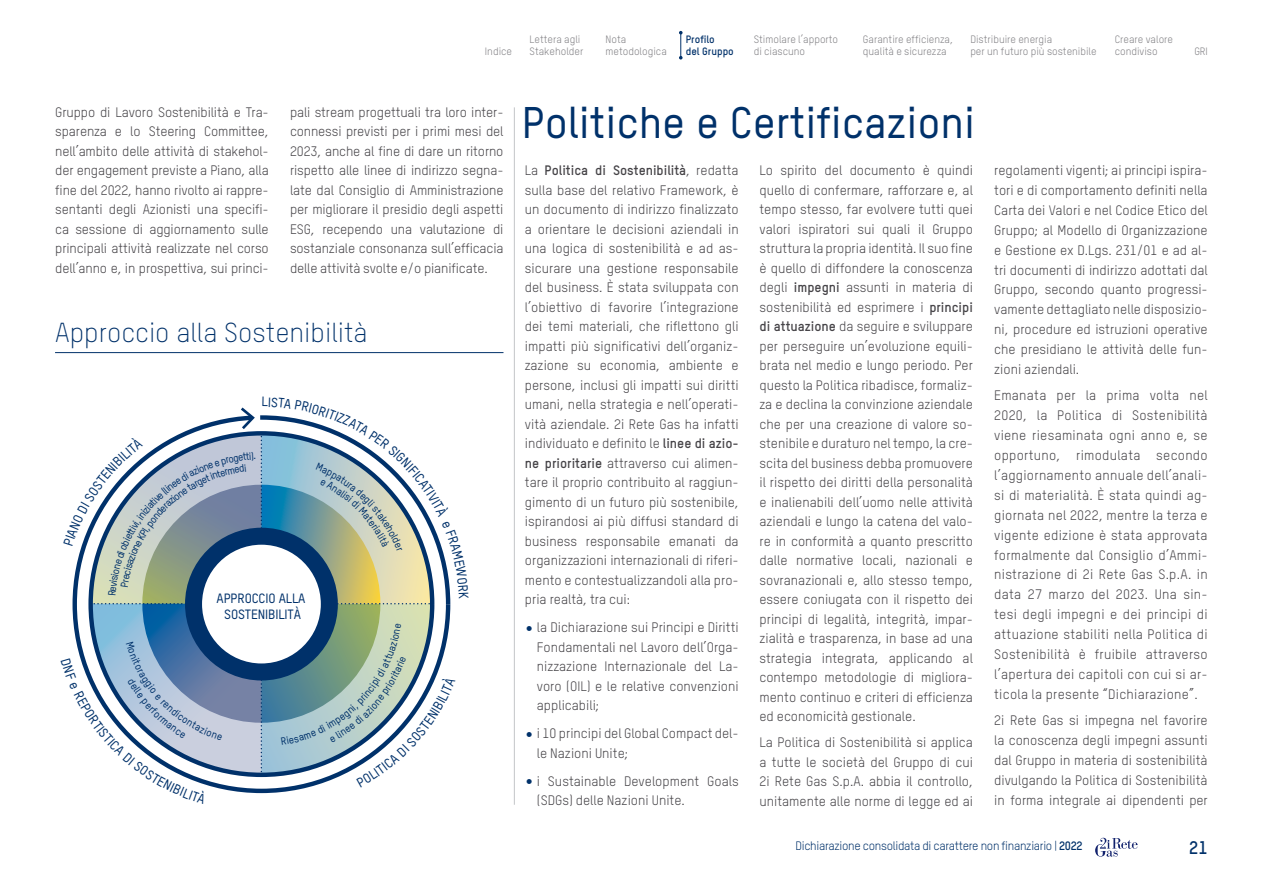
<style>
.page{position:relative;width:1263px;height:893px;background:#fff}
.page>*{position:absolute;margin:0;border:0;box-sizing:border-box;transform-origin:0 0}
.t1{font:500 43.5px "TSTARPRO";color:#00316a}
.t2{font:300 27px "TSTARPRO";color:#00316a}
.t3{font:700 18px "TSTARPRO";color:#00316a}
.t4{font:13.5px/19.5px "TSTARPRO";color:#454347;text-align:justify}
.t5{font:500 13.2px/16.4px "TSTARPRO";letter-spacing:-.01em;color:#00316a;text-align:center}
.t6{font:12px "TSTARPRO";letter-spacing:-.025em;color:#00316a}
.t7{font:10.5px/12px "TSTARPRO";color:#818084}
.t8{font:700 10.5px "TSTARPRO";color:#00316a}
.s1{font-weight:700}
.s2{font-size:24px;color:#00316a}
</style>
<div class="page">
<hr style="left:55px;top:352px;width:448px;height:1px;background:#00316a">
<hr style="left:514px;top:107px;width:1px;height:698px;background:#c3c5c8">
<svg style="left:679px;top:31px;width:3px;height:29px"></svg>
<svg style="left:1095px;top:838px;width:42px;height:19px"></svg>
<svg style="left:72px;top:407px;width:379px;height:387px"></svg>
<p class="t7" style="left:529px;top:33px;width:55px">Lettera agli<br>Stakeholder</p>
<p class="t7" style="left:605px;top:33px;width:63px">Nota metodologica</p>
<p class="t8" style="left:686px;top:33px;width:31px">Profilo</p>
<p class="t7" style="left:485px;top:45px;width:29px">Indice</p>
<p class="t8" style="left:686px;top:45px;width:50px">del Gruppo</p>
<p class="t7" style="left:754px;top:33px;width:86px">Stimolare l’apporto di ciascuno</p>
<p class="t7" style="left:863px;top:33px;width:92px">Garantire efficienza, qualità e sicurezza</p>
<p class="t7" style="left:970px;top:33px;width:128px">Distribuire energia<br>per un futuro più sostenibile</p>
<p class="t7" style="left:1115px;top:33px;width:60px">Creare valore condiviso</p>
<p class="t7" style="left:1194px;top:45px;width:15px">GRI</p>
<p class="t4" style="left:55px;top:102px;width:215px">Gruppo di Lavoro Sostenibilità e Tra&shy;sparenza e lo Steering Committee, nell’ambito delle attività di stakehol&shy;der engagement previste a Piano, alla fine del 2022, hanno rivolto ai rappre&shy;sentanti degli Azionisti una specifi&shy;ca sessione di aggiornamento sulle principali attività realizzate nel corso dell’anno e, in prospettiva, sui princi-</p>
<p class="t4" style="left:290px;top:102px;width:215px">pali stream progettuali tra loro inter&shy;connessi previsti per i primi mesi del 2023, anche al fine di dare un ritorno rispetto alle linee di indirizzo segna&shy;late dal Consiglio di Amministrazione per migliorare il presidio degli aspetti ESG, recependo una valutazione di sostanziale consonanza sull’efficacia delle attività svolte e/o pianificate.</p>
<h2 class="t2" style="left:55px;top:316px;width:314px">Approccio alla Sostenibilità</h2>
<p class="t5" style="left:217px;top:589px;width:91px">APPROCCIO ALLA<br>SOSTENIBILITÀ</p>
<h1 class="t1" style="left:522px;top:96px;width:455px">Politiche e Certificazioni</h1>
<p class="t4" style="left:759px;top:161px;width:215px">Lo spirito del documento è quindi quello di confermare, rafforzare e, al tempo stesso, far evolvere tutti quei valori ispiratori sui quali il Gruppo struttura la propria identità. Il suo fine è quello di diffondere la conoscenza degli <span class="s1">impegni</span> assunti in materia di sostenibilità ed esprimere i <span class="s1">principi di attuazione</span> da seguire e sviluppare per perseguire un’evoluzione equili&shy;brata nel medio e lungo periodo. Per questo la Politica ribadisce, formaliz&shy;za e declina la convinzione aziendale che per una creazione di valore so&shy;stenibile e duraturo nel tempo, la cre&shy;scita del business debba promuovere il rispetto dei diritti della personalità e inalienabili dell’uomo nelle attività aziendali e lungo la catena del valo&shy;re in conformità a quanto prescritto dalle normative locali, nazionali e sovranazionali e, allo stesso tempo, essere coniugata con il rispetto dei principi di legalità, integrità, impar&shy;zialità e trasparenza, in base ad una strategia integrata, applicando al contempo metodologie di migliora&shy;mento continuo e criteri di efficienza ed economicità gestionale.</p>
<p class="t4" style="left:759px;top:732px;width:215px">La Politica di Sostenibilità si applica a tutte le società del Gruppo di cui 2i Rete Gas S.p.A. abbia il controllo, unitamente alle norme di legge ed ai</p>
<p class="t4" style="left:525px;top:161px;width:215px">La <span class="s1">Politica di Sostenibilità</span>, redatta sulla base del relativo Framework, è un documento di indirizzo finalizzato a orientare le decisioni aziendali in una logica di sostenibilità e ad as&shy;sicurare una gestione responsabile del business. È stata sviluppata con l’obiettivo di favorire l’integrazione dei temi materiali, che riflettono gli impatti più significativi dell’organiz&shy;zazione su economia, ambiente e persone, inclusi gli impatti sui diritti umani, nella strategia e nell’operati&shy;vità aziendale. 2i Rete Gas ha infatti individuato e definito le <span class="s1">linee di azio&shy;ne prioritarie</span> attraverso cui alimen&shy;tare il proprio contribuito al raggiun&shy;gimento di un futuro più sostenibile, ispirandosi ai più diffusi standard di business responsabile emanati da organizzazioni internazionali di riferi&shy;mento e contestualizzandoli alla pro&shy;pria realtà, tra cui:</p>
<p class="t4" style="left:537px;top:618px;width:203px;text-indent:-12px"><span class="s2">•</span> la Dichiarazione sui Principi e Diritti Fondamentali nel Lavoro dell’Orga&shy;nizzazione Internazionale del La&shy;voro (OIL) e le relative convenzioni applicabili;</p>
<p class="t4" style="left:537px;top:724px;width:203px;text-indent:-12px"><span class="s2">•</span> i 10 principi del Global Compact del&shy;le Nazioni Unite;</p>
<p class="t4" style="left:537px;top:771px;width:203px;text-indent:-12px"><span class="s2">•</span> i Sustainable Development Goals (SDGs) delle Nazioni Unite.</p>
<p class="t4" style="left:994px;top:160px;width:215px;line-height:20px">regolamenti vigenti; ai principi ispira&shy;tori e di comportamento definiti nella Carta dei Valori e nel Codice Etico del Gruppo; al Modello di Organizzazione e Gestione ex D.Lgs. 231/01 e ad al&shy;tri documenti di indirizzo adottati dal Gruppo, secondo quanto progressi&shy;vamente dettagliato nelle disposizio&shy;ni, procedure ed istruzioni operative che presidiano le attività delle fun&shy;zioni aziendali.</p>
<p class="t4" style="left:994px;top:385px;width:215px;line-height:20px">Emanata per la prima volta nel 2020, la Politica di Sostenibilità viene riesaminata ogni anno e, se opportuno, rimodulata secondo l’aggiornamento annuale dell’anali&shy;si di materialità. È stata quindi ag&shy;giornata nel 2022, mentre la terza e vigente edizione è stata approvata formalmente dal Consiglio d’Ammi&shy;nistrazione di 2i Rete Gas S.p.A. in data 27 marzo del 2023. Una sin&shy;tesi degli impegni e dei principi di attuazione stabiliti nella Politica di Sostenibilità è fruibile attraverso l’apertura dei capitoli con cui si ar&shy;ticola la presente “Dichiarazione”.</p>
<p class="t4" style="left:994px;top:710px;width:215px;line-height:20px">2i Rete Gas si impegna nel favorire la conoscenza degli impegni assunti dal Gruppo in materia di sostenibilità divulgando la Politica di Sostenibilità in forma integrale ai dipendenti per</p>
<p class="t6" style="left:795px;top:838px;width:289px">Dichiarazione consolidata di carattere non finanziario | <span class="s1">2022</span></p>
<h3 class="t3" style="left:1189px;top:836px;width:20px">21</h3>
</div>
